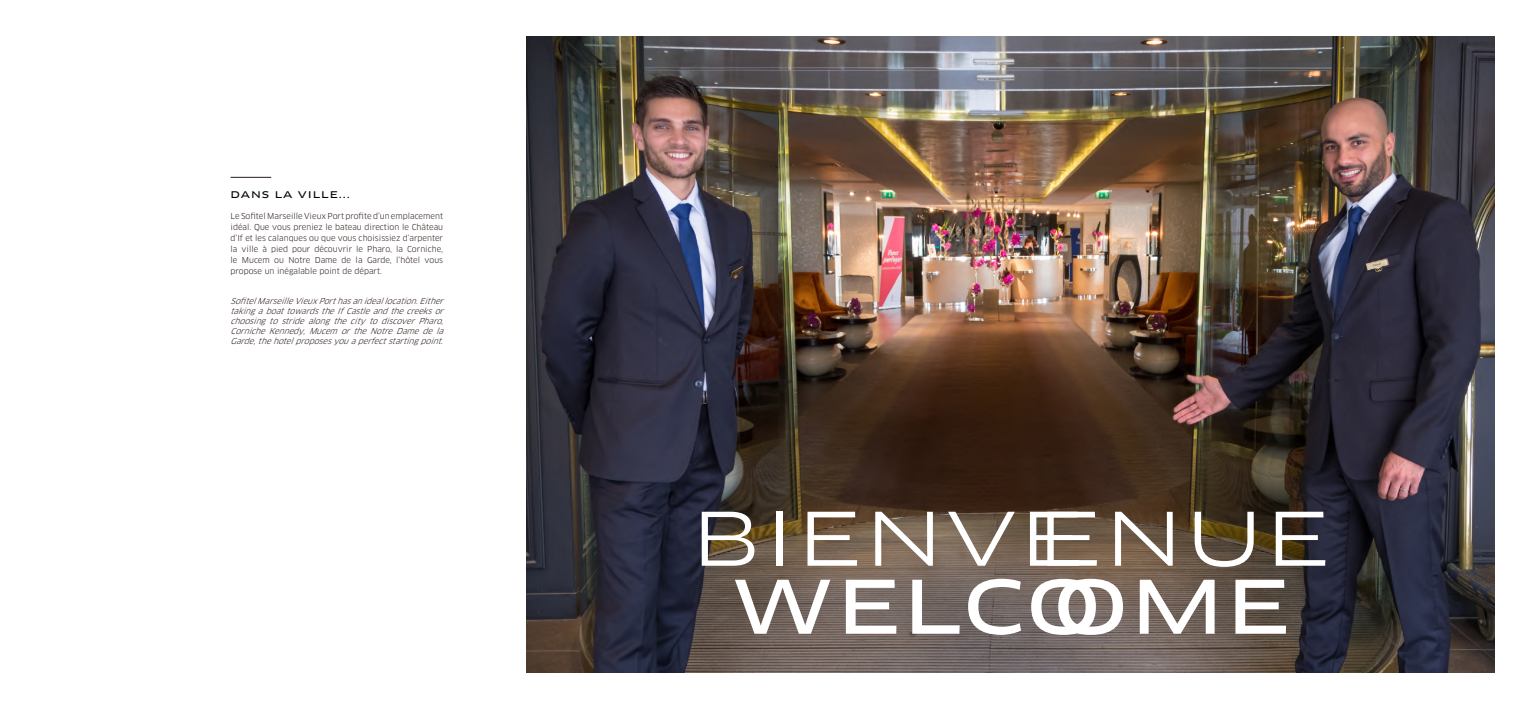
<style>
.page{position:relative;width:1531px;height:709px;background:#fff}
.page>*{position:absolute;margin:0;border:0;box-sizing:border-box;transform-origin:0 0}
.t1{font:72px "Clan OT Extd";letter-spacing:.01em;color:#fff}
.t2{font:72px "Clan OT Extd News";letter-spacing:.01em;color:#fff}
.t3{font:9px "Clan OT Extd News";letter-spacing:.1em;color:#000}
.t4{font:8px/11px "Clan OT";color:#2b1c1b;text-align:justify}
.t5{font:italic 8px/10px "Clan OT";color:#2b1c1b;text-align:justify}
</style>
<div class="page">
<img style="left:526px;top:36px;width:969px;height:637px">
<hr style="left:231px;top:177px;width:40px;height:1px;background:#2b1c1b">
<p class="t3" style="left:231px;top:190px;width:121px">DANS LA VILLE...</p>
<p class="t4" style="left:231px;top:211px;width:214px">Le Sofitel Marseille Vieux Port profite d’un emplacement idéal. Que vous preniez le bateau direction le Château d’If et les calanques ou que vous choisissiez d’arpenter la ville à pied pour découvrir le Pharo, la Corniche, le Mucem ou Notre Dame de la Garde, l’hôtel vous propose un inégalable point de départ.</p>
<p class="t5" style="left:231px;top:296px;width:217px">SofitelMarseilleVieuxPorthasanideallocation.Either takingaboattowardstheIfCastleandthecreeksor choosing to stride along the city to discover Pharo, Corniche Kennedy, Mucem or the Notre Dame de la Garde,thehotelproposesyouaperfectstartingpoint.</p>
<h1 class="t1" style="left:690px;top:495px;width:642px">BIENVEENUE</h1>
<h1 class="t2" style="left:730px;top:563px;width:562px">WELCOOME</h1>
</div>
